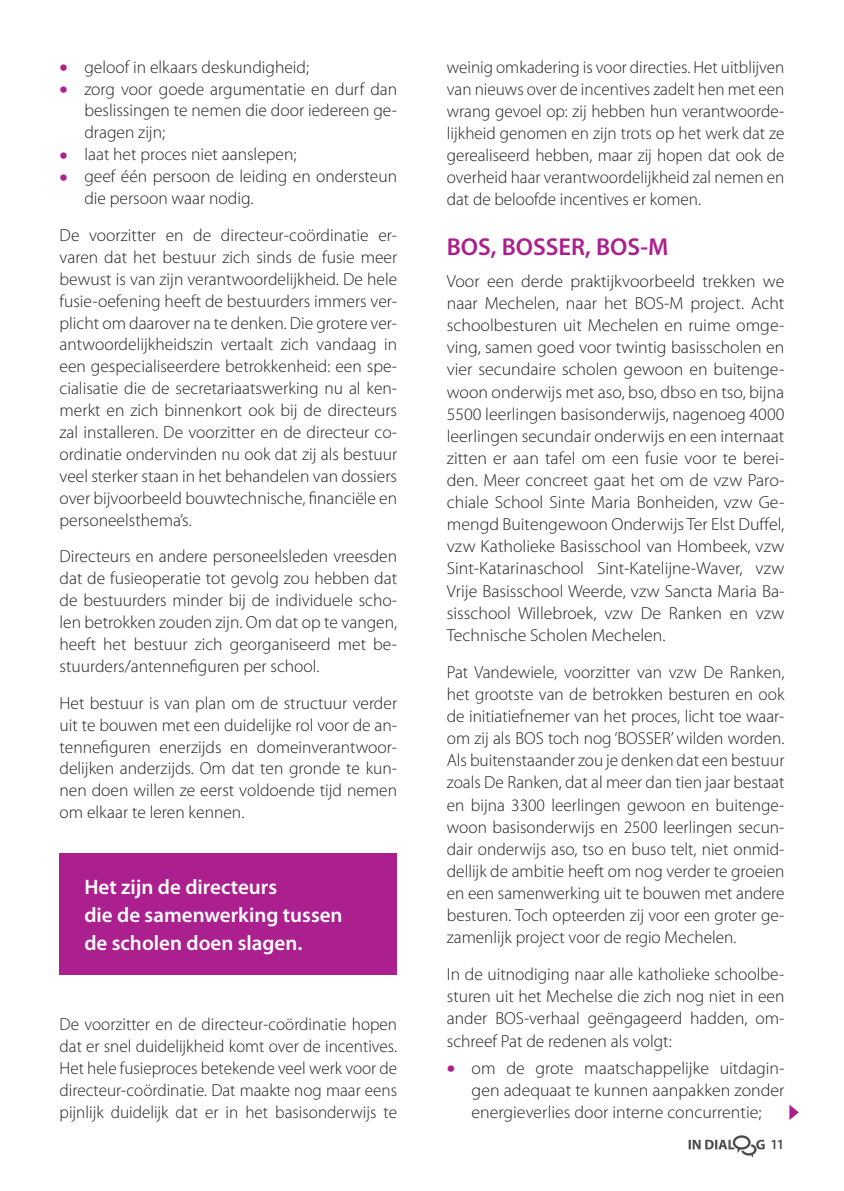
<style>
.page{position:relative;width:844px;height:1191px;background:#fff}
.page>*{position:absolute;margin:0;border:0;box-sizing:border-box;transform-origin:0 0}
.t1{font:600 24.5px "Myriad Pro";color:#ab208e}
.t2{font:600 21px/28px "Myriad Pro";color:#fff}
.t3{font:300 17.5px/22.1px "Myriad Pro";color:#231f20;text-align:justify}
.t4{font:600 14px "Myriad Pro";color:#4b4c4d}
.s1{font-weight:700;font-size:24.5px;color:#ab208e}
</style>
<div class="page">
<svg style="left:688px;top:1135px;width:76px;height:22px"></svg>
<div style="left:60px;top:853px;width:337px;height:122px;background:#ab208e"></div>
<svg style="left:789px;top:1104px;width:9px;height:16px"></svg>
<p class="t3" style="left:60px;top:56px;width:251px"><span class="s1">•</span> geloof in elkaars deskundigheid;</p>
<p class="t3" style="left:84px;top:78px;width:314px;text-indent:-25px"><span class="s1">•</span> zorg voor goede argumentatie en durf dan beslissingen te nemen die door iedereen ge&shy;dragen zijn;</p>
<p class="t3" style="left:60px;top:144px;width:238px"><span class="s1">•</span> laat het proces niet aanslepen;</p>
<p class="t3" style="left:84px;top:166px;width:314px;text-indent:-25px"><span class="s1">•</span> geef één persoon de leiding en ondersteun die persoon waar nodig.</p>
<p class="t3" style="left:60px;top:224px;width:339px">De voorzitter en de directeur-coördinatie er&shy;varen dat het bestuur zich sinds de fusie meer bewust is van zijn verantwoordelijkheid. De hele fusie-oefening heeft de bestuurders immers ver&shy;plicht om daarover na te denken. Die grotere ver&shy;antwoordelijkheidszin vertaalt zich vandaag in een gespecialiseerdere betrokkenheid: een spe&shy;cialisatie die de secretariaatswerking nu al ken&shy;merkt en zich binnenkort ook bij de directeurs zal installeren. De voorzitter en de directeur co&shy;ördinatie ondervinden nu ook dat zij als bestuur veel sterker staan in het behandelen van dossiers over bijvoorbeeld bouwtechnische, financiële en personeelsthema’s.</p>
<p class="t3" style="left:60px;top:546px;width:339px">Directeurs en andere personeelsleden vreesden dat de fusieoperatie tot gevolg zou hebben dat de bestuurders minder bij de individuele scho&shy;len betrokken zouden zijn. Om dat op te vangen, heeft het bestuur zich georganiseerd met be&shy;stuurders/antennefiguren per school.</p>
<p class="t3" style="left:60px;top:692px;width:339px">Het bestuur is van plan om de structuur verder uit te bouwen met een duidelijke rol voor de an&shy;tennefiguren enerzijds en domeinverantwoor&shy;delijken anderzijds. Om dat ten gronde te kun&shy;nen doen willen ze eerst voldoende tijd nemen om elkaar te leren kennen.</p>
<p class="t2" style="left:84px;top:873px;width:260px">Het zijn de directeurs<br>die de samenwerking tussen de scholen doen slagen.</p>
<p class="t3" style="left:60px;top:1013px;width:339px">De voorzitter en de directeur-coördinatie hopen dat er snel duidelijkheid komt over de incentives.<br>Het hele fusieproces betekende veel werk voor de directeur-coördinatie. Dat maakte nog maar eens pijnlijk duidelijk dat er in het basisonderwijs te</p>
<p class="t3" style="left:446px;top:56px;width:339px">weinig omkadering is voor directies. Het uitblijven van nieuws over de incentives zadelt hen met een wrang gevoel op: zij hebben hun verantwoorde&shy;lijkheid genomen en zijn trots op het werk dat ze gerealiseerd hebben, maar zij hopen dat ook de overheid haar verantwoordelijkheid zal nemen en dat de beloofde incentives er komen.</p>
<h1 class="t1" style="left:446px;top:233px;width:223px">BOS, BOSSER, BOS-M</h1>
<p class="t3" style="left:446px;top:270px;width:339px">Voor een derde praktijkvoorbeeld trekken we naar Mechelen, naar het BOS-M project. Acht schoolbesturen uit Mechelen en ruime omge&shy;ving, samen goed voor twintig basisscholen en vier secundaire scholen gewoon en buitenge&shy;woon onderwijs met aso, bso, dbso en tso, bijna 5500 leerlingen basisonderwijs, nagenoeg 4000 leerlingen secundair onderwijs en een internaat zitten er aan tafel om een fusie voor te berei&shy;den. Meer concreet gaat het om de vzw Paro&shy;chiale School Sinte Maria Bonheiden, vzw Ge&shy;mengd Buitengewoon Onderwijs Ter Elst Duffel, vzw Katholieke Basisschool van Hombeek, vzw Sint-Katarinaschool Sint-Katelijne-Waver, vzw Vrije Basisschool Weerde, vzw Sancta Maria Ba&shy;sisschool Willebroek, vzw De Ranken en vzw Technische Scholen Mechelen.</p>
<p class="t3" style="left:446px;top:661px;width:339px">Pat Vandewiele, voorzitter van vzw De Ranken, het grootste van de betrokken besturen en ook de initiatiefnemer van het proces, licht toe waar&shy;om zij als BOS toch nog ‘BOSSER’ wilden worden.<br>Als buitenstaander zou je denken dat een bestuur zoals De Ranken, dat al meer dan tien jaar bestaat en bijna 3300 leerlingen gewoon en buitenge&shy;woon basisonderwijs en 2500 leerlingen secun&shy;dair onderwijs aso, tso en buso telt, niet onmid&shy;dellijk de ambitie heeft om nog verder te groeien en een samenwerking uit te bouwen met andere besturen. Toch opteerden zij voor een groter ge&shy;zamenlijk project voor de regio Mechelen.</p>
<p class="t3" style="left:446px;top:963px;width:339px">In de uitnodiging naar alle katholieke schoolbe&shy;sturen uit het Mechelse die zich nog niet in een ander BOS-verhaal geëngageerd hadden, om&shy;schreef Pat de redenen als volgt:</p>
<p class="t3" style="left:471px;top:1057px;width:314px;text-indent:-25px"><span class="s1">•</span> om de grote maatschappelijke uitdagin&shy;gen adequaat te kunnen aanpakken zonder energieverlies door interne concurrentie;</p>
<p class="t4" style="left:770px;top:1136px;width:15px">11</p>
</div>
